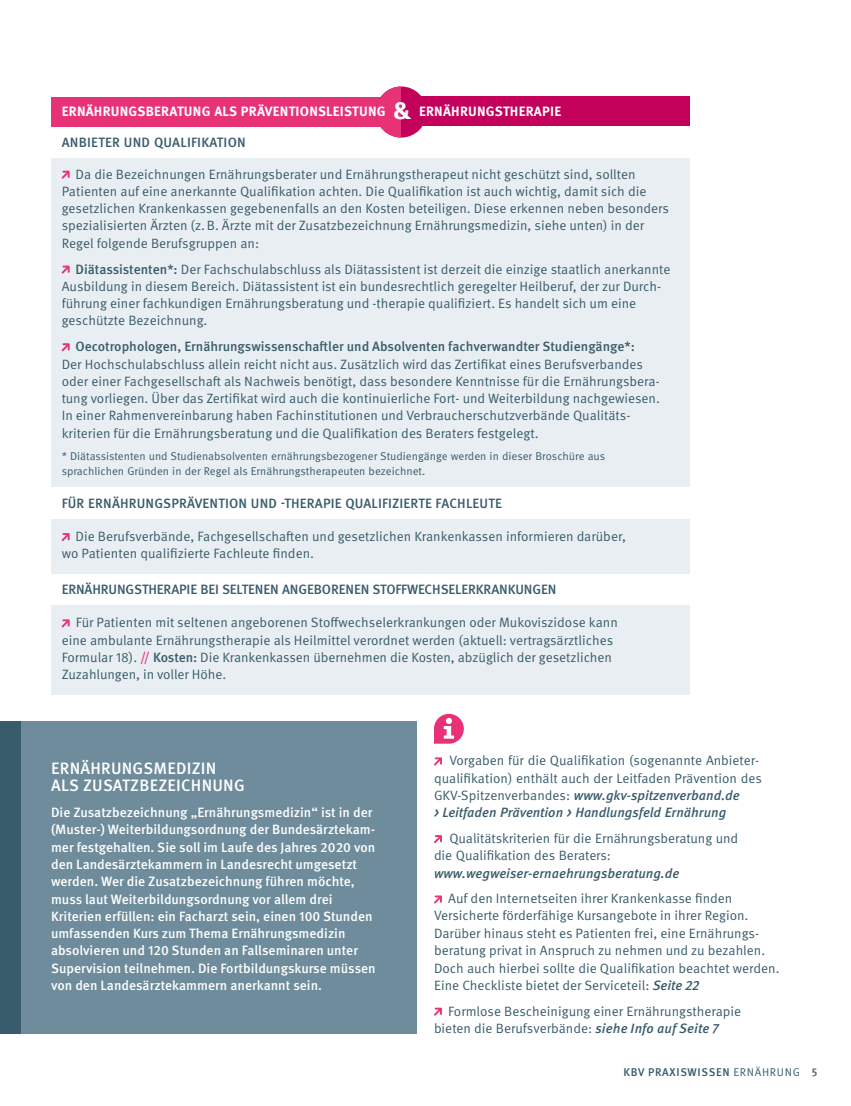
<style>
.page{position:relative;width:851px;height:1106px;background:#fff}
.page>*{position:absolute;margin:0;border:0;box-sizing:border-box;transform-origin:0 0}
.t1{font:500 16.5px/17.2px "Meta Pro";letter-spacing:.015em;color:#fff}
.t2{font:13.5px/17.2px "Meta Pro Norm";color:#385c6b}
.t3{font:500 13.5px/17.2px "Meta Pro";color:#fff}
.t4{font:500 13.5px "Meta Pro";color:#385c6b}
.t5{font:italic 500 13.5px/17.2px "Meta Pro";color:#385c6b}
.t6{font:700 13.5px "Meta Pro";letter-spacing:.015em;color:#fff}
.t7{font:11.25px/14.2px "Meta Pro Norm";color:#385c6b}
.t8{font:500 11.25px "Meta Pro";letter-spacing:.06em;color:#385c6b}
.s1{font-size:25.5px}
.s2{font-family:"Meta Pro";font-weight:500}
.s3{font-family:"Meta Pro";font-weight:500;color:#e83278}
.s4{font-family:"Meta Pro Norm";font-weight:400;font-style:normal}
.s5{font-family:"Meta Pro";font-weight:500;font-style:italic}
.s6{font-family:"Meta Pro Norm";font-weight:400}
</style>
<div class="page">
<div style="left:51px;top:156px;width:638px;height:331px;background:#e9eef2"></div>
<div style="left:51px;top:126px;width:638px;height:32px;background:#fff"></div>
<div style="left:51px;top:519px;width:638px;height:54px;background:#e9eef2"></div>
<div style="left:51px;top:605px;width:638px;height:89px;background:#e9eef2"></div>
<div style="left:0;top:721px;width:21px;height:312px;background:#385c6b"></div>
<div style="left:21px;top:721px;width:396px;height:312px;background:#6e8c9b"></div>
<svg style="left:62px;top:171px;width:8px;height:8px"></svg>
<svg style="left:62px;top:265px;width:8px;height:8px"></svg>
<svg style="left:62px;top:343px;width:8px;height:8px"></svg>
<svg style="left:62px;top:533px;width:8px;height:8px"></svg>
<svg style="left:62px;top:619px;width:8px;height:8px"></svg>
<div style="left:51px;top:97px;width:350px;height:30px;background:#e83278"></div>
<div style="left:417px;top:96px;width:272px;height:30px;background:#c3005a"></div>
<div style="left:375px;top:86px;width:51px;height:51px;background:#c3005a;border-radius:50%"></div>
<svg style="left:375px;top:86px;width:26px;height:51px"></svg>
<svg style="left:434px;top:714px;width:30px;height:29px"></svg>
<svg style="left:434px;top:757px;width:8px;height:8px"></svg>
<svg style="left:434px;top:835px;width:8px;height:8px"></svg>
<svg style="left:434px;top:895px;width:8px;height:8px"></svg>
<svg style="left:434px;top:1007px;width:8px;height:8px"></svg>
<p class="t6" style="left:62px;top:101px;width:501px">ERNÄHRUNGSBERATUNG ALS PRÄVENTIONSLEISTUNG <span class="s1">&amp;</span> ERNÄHRUNGSTHERAPIE</p>
<p class="t4" style="left:62px;top:132px;width:185px">ANBIETER UND QUALIFIKATION</p>
<p class="t2" style="left:62px;top:164px;width:608px;text-indent:14px">Da die Bezeichnungen Ernährungsberater und Ernährungstherapeut nicht geschützt sind, sollten Patienten auf eine anerkannte Qualifikation achten. Die Qualifikation ist auch wichtig, damit sich die gesetzlichen Krankenkassen gegebenenfalls an den Kosten beteiligen. Diese erkennen neben besonders spezialisierten Ärzten (z.B. Ärzte mit der Zusatzbezeichnung Ernährungsmedizin, siehe unten) in der Regel folgende Berufsgruppen an:</p>
<p class="t2" style="left:62px;top:259px;width:610px;text-indent:14px"><span class="s2">Diätassistenten*:</span> Der Fachschulabschluss als Diätassistent ist derzeit die einzige staatlich anerkannte Ausbildung in diesem Bereich. Diätassistent ist ein bundesrechtlich geregelter Heilberuf, der zur Durch&shy;führung einer fachkundigen Ernährungsberatung und -therapie qualifiziert. Es handelt sich um eine geschützte Bezeichnung.</p>
<p class="t4" style="left:75px;top:336px;width:561px">Oecotrophologen, Ernährungswissenschaftler und Absolventen fachverwandter Studiengänge*:</p>
<p class="t2" style="left:62px;top:354px;width:599px">Der Hochschulabschluss allein reicht nicht aus. Zusätzlich wird das Zertifikat eines Berufsverbandes oder einer Fachgesellschaft als Nachweis benötigt, dass besondere Kenntnisse für die Ernährungsbera&shy;tung vorliegen. Über das Zertifikat wird auch die kontinuierliche Fort- und Weiterbildung nachgewiesen.<br>In einer Rahmenvereinbarung haben Fachinstitutionen und Verbraucherschutzverbände Qualitäts&shy;kriterien für die Ernährungsberatung und die Qualifikation des Beraters festgelegt.</p>
<p class="t7" style="left:62px;top:449px;width:545px">* Diätassistenten und Studienabsolventen ernährungsbezogener Studiengänge werden in dieser Broschüre aus sprachlichen Gründen in der Regel als Ernährungstherapeuten bezeichnet.</p>
<p class="t4" style="left:62px;top:492px;width:441px">FÜR ERNÄHRUNGSPRÄVENTION UND -THERAPIE QUALIFIZIERTE FACHLEUTE</p>
<p class="t2" style="left:62px;top:527px;width:566px;text-indent:14px">Die Berufsverbände, Fachgesellschaften und gesetzlichen Krankenkassen informieren darüber, wo Patienten qualifizierte Fachleute finden.</p>
<p class="t4" style="left:62px;top:579px;width:496px">ERNÄHRUNGSTHERAPIE BEI SELTENEN ANGEBORENEN STOFFWECHSELERKRANKUNGEN</p>
<p class="t2" style="left:62px;top:613px;width:557px;text-indent:14px">Für Patienten mit seltenen angeborenen Stoffwechselerkrankungen oder Mukoviszidose kann eine ambulante Ernährungstherapie als Heilmittel verordnet werden (aktuell: vertragsärztliches Formular 18). <span class="s3">//</span> <span class="s2">Kosten:</span> Die Krankenkassen übernehmen die Kosten, abzüglich der gesetzlichen Zuzahlungen, in voller Höhe.</p>
<p class="t1" style="left:51px;top:758px;width:195px">ERNÄHRUNGSMEDIZIN<br>ALS ZUSATZBEZEICHNUNG</p>
<p class="t3" style="left:51px;top:803px;width:326px">Die Zusatzbezeichnung „Ernährungsmedizin“ ist in der (Muster-) Weiterbildungsordnung der Bundesärztekam&shy;mer festgehalten. Sie soll im Laufe des Jahres 2020 von den Landesärztekammern in Landesrecht umgesetzt werden. Wer die Zusatzbezeichnung führen möchte, muss laut Weiterbildungsordnung vor allem drei Kriterien erfüllen: ein Facharzt sein, einen 100 Stunden umfassenden Kurs zum Thema Ernährungsmedizin absolvieren und 120 Stunden an Fallseminaren unter Supervision teilnehmen. Die Fortbildungskurse müssen von den Landesärztekammern anerkannt sein.</p>
<p class="t2" style="left:434px;top:751px;width:329px;text-align:right">Vorgaben für die Qualifikation (sogenannte Anbieter&shy;qualifikation) enthält auch der Leitfaden Prävention des</p>
<p class="t5" style="left:434px;top:785px;width:307px"><span class="s4">GKV-Spitzenverbandes:</span> www.gkv-spitzenverband.de &gt; Leitfaden Prävention &gt; Handlungsfeld Ernährung</p>
<p class="t2" style="left:434px;top:829px;width:306px;text-indent:15px">Qualitätskriterien für die Ernährungsberatung und die Qualifikation des Beraters:</p>
<p class="t5" style="left:434px;top:863px;width:247px">www.wegweiser-ernaehrungsberatung.de</p>
<p class="t2" style="left:434px;top:888px;width:347px;text-indent:14px">Auf den Internetseiten ihrer Krankenkasse finden Versicherte förderfähige Kursangebote in ihrer Region.<br>Darüber hinaus steht es Patienten frei, eine Ernährungs&shy;beratung privat in Anspruch zu nehmen und zu bezahlen.<br>Doch auch hierbei sollte die Qualifikation beachtet werden.<br>Eine Checkliste bietet der Serviceteil: <span class="s5">Seite 22</span></p>
<p class="t2" style="left:434px;top:1001px;width:309px;text-indent:14px">Formlose Bescheinigung einer Ernährungstherapie bieten die Berufsverbände: <span class="s5">siehe Info auf Seite 7</span></p>
<p class="t8" style="left:623px;top:1063px;width:196px">KBV PRAXISWISSEN <span class="s6">ERNÄHRUNG</span> 5</p>
</div>
